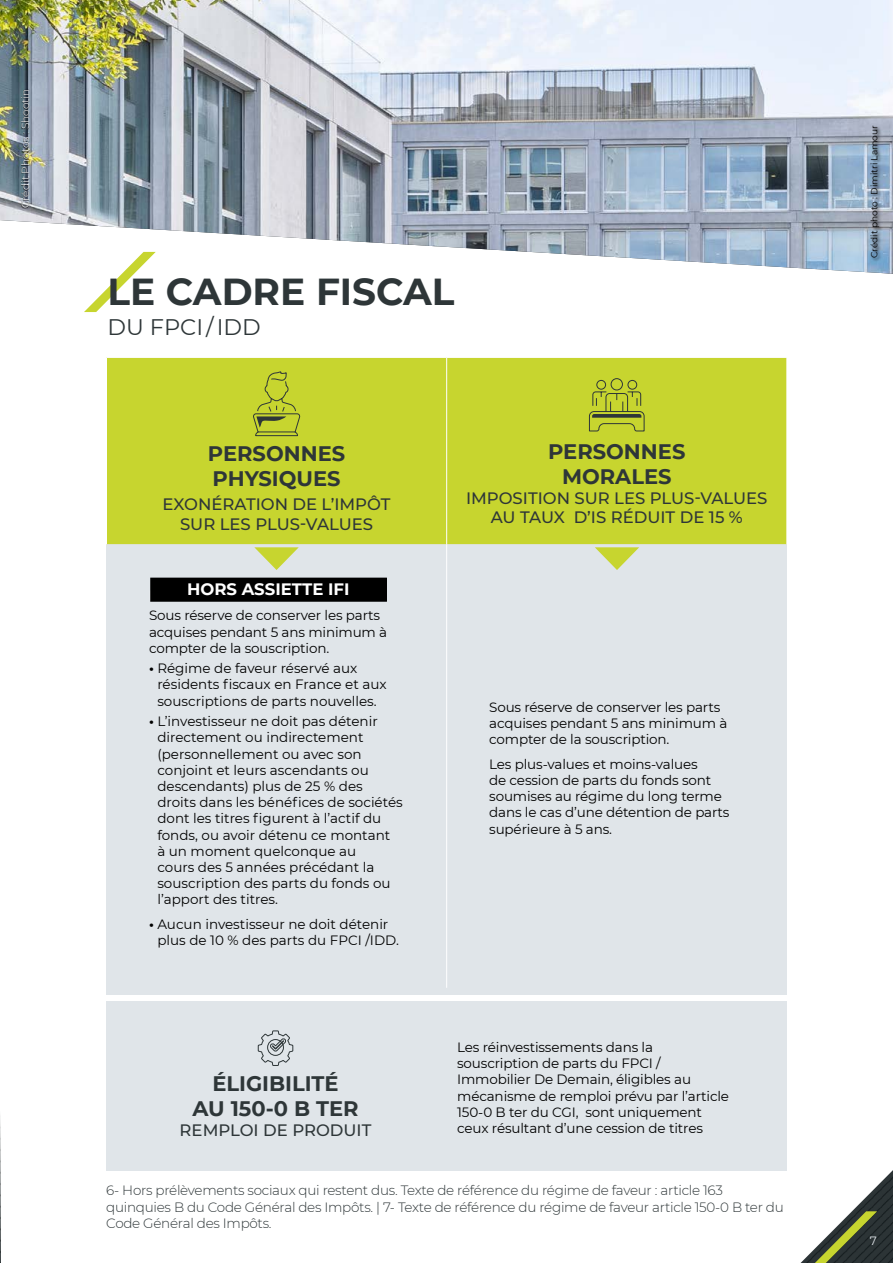
<style>
.page{position:relative;width:893px;height:1263px;background:#fff}
.page>*{position:absolute;margin:0;border:0;box-sizing:border-box;transform-origin:0 0}
.t1{font:700 37.5px "Montserrat";color:#2e3638}
.t2{font:22.5px "Montserrat";color:#2e3638}
.t3{font:700 21px/25.2px "Montserrat";color:#2e3638;text-align:center}
.t4{font:500 16.5px/19.8px "Montserrat";color:#2e3638;text-align:center}
.t5{font:700 16.5px "Montserrat";color:#fff}
.t6{font:13.5px/16.2px "Montserrat";letter-spacing:-.01em;color:#000}
.t7{font:300 13.5px/16.2px "Montserrat";letter-spacing:-.02em;color:#2e3638}
.t8{font:700 13.5px "Montserrat";letter-spacing:-.01em;color:#fff}
.t9{font:12px "Montserrat";color:#e0e5e9}
.t10{font:300 10.5px "Montserrat";color:#fff}
.t11{font:9px "Montserrat";color:#000}
.s1{font-weight:700}
</style>
<div class="page">
<svg style="left:0;top:1116px;width:1px;height:147px"></svg>
<img style="left:0;top:0;width:893px;height:274px">
<div style="left:107px;top:358px;width:679px;height:186px;background:#c7d52f"></div>
<div style="left:106px;top:544px;width:681px;height:444px;background:#e0e5e9"></div>
<hr style="left:446px;top:358px;width:1px;height:186px;background:#fff">
<hr style="left:446px;top:544px;width:1px;height:444px;background:#fff">
<svg style="left:253px;top:370px;width:48px;height:66px;background:#b1be30"></svg>
<svg style="left:589px;top:378px;width:56px;height:54px;background:#a9b630"></svg>
<svg style="left:254px;top:547px;width:45px;height:23px"></svg>
<svg style="left:595px;top:547px;width:44px;height:23px"></svg>
<div style="left:21px;top:89px;width:9px;height:119px;background:#000;opacity:.75"></div>
<svg style="left:83px;top:252px;width:73px;height:60px"></svg>
<div style="left:106px;top:1001px;width:681px;height:170px;background:#e0e5e9"></div>
<svg style="left:258px;top:1030px;width:35px;height:36px"></svg>
<div style="left:151px;top:578px;width:235px;height:23px;background:#000"></div>
<div style="left:150px;top:578px;width:237px;height:24px;border:2px solid #000"></div>
<div style="left:870px;top:125px;width:14px;height:137px;background:#000;opacity:.75"></div>
<img style="left:852px;top:1170px;width:41px;height:93px">
<svg style="left:800px;top:1211px;width:78px;height:52px"></svg>
<p class="t10" style="left:18px;top:208px;width:121px;rotate:-90deg">Crédit Photos : Shootin</p>
<h1 class="t1" style="left:108px;top:265px;width:348px">LE CADRE FISCAL</h1>
<h2 class="t2" style="left:108px;top:311px;width:155px">DU FPCI / IDD</h2>
<h3 class="t3" style="left:208px;top:440px;width:139px;text-align:left">PERSONNES<br>PHYSIQUES</h3>
<p class="t4" style="left:163px;top:494px;width:229px">EXONÉRATION DE L’IMPÔT<br>SUR LES PLUS-VALUES</p>
<p class="t5" style="left:187px;top:578px;width:164px">HORS ASSIETTE IFI</p>
<p class="t8" style="left:149px;top:585px;width:132px">HORS ASSIETTE IFI</p>
<p class="t6" style="left:149px;top:607px;width:240px">Sous réserve de conserver les parts acquises pendant 5 ans minimum à compter de la souscription.</p>
<p class="t6" style="left:157px;top:660px;width:231px;text-indent:-8px"><span class="s1">•</span> Régime de faveur réservé aux résidents fiscaux en France et aux souscriptions de parts nouvelles.</p>
<p class="t6" style="left:157px;top:713px;width:247px;text-indent:-8px"><span class="s1">•</span> L’investisseur ne doit pas détenir directement ou indirectement (personnellement ou avec son conjoint et leurs ascendants ou descendants) plus de 25 % des droits dans les bénéfices de sociétés dont les titres figurent à l’actif du fonds, ou avoir détenu ce montant<br>à un moment quelconque au<br>cours des 5 années précédant la souscription des parts du fonds ou l’apport des titres.</p>
<p class="t6" style="left:157px;top:916px;width:243px;text-indent:-8px"><span class="s1">•</span> Aucun investisseur ne doit détenir plus de 10 % des parts du FPCI /IDD.</p>
<h3 class="t3" style="left:548px;top:437px;width:139px">PERSONNES<br>MORALES</h3>
<p class="t4" style="left:466px;top:487px;width:303px">IMPOSITION SUR LES PLUS-VALUES<br>AU TAUX D’IS RÉDUIT DE 15 %</p>
<p class="t6" style="left:489px;top:698px;width:240px">Sous réserve de conserver les parts acquises pendant 5 ans minimum à compter de la souscription.</p>
<p class="t6" style="left:489px;top:755px;width:242px">Les plus-values et moins-values<br>de cession de parts du fonds sont soumises au régime du long terme dans le cas d’une détention de parts supérieure à 5 ans.</p>
<h3 class="t3" style="left:192px;top:1070px;width:168px">ÉLIGIBILITÉ<br>AU 150-0 B TER</h3>
<p class="t4" style="left:180px;top:1119px;width:193px">REMPLOI DE PRODUIT</p>
<p class="t6" style="left:457px;top:1038px;width:273px">Les réinvestissements dans la souscription de parts du FPCI / Immobilier De Demain, éligibles au mécanisme de remploi prévu par l’article 150-0 B ter du CGI, sont uniquement ceux résultant d’une cession de titres</p>
<p class="t7" style="left:106px;top:1182px;width:679px">6- Hors prélèvements sociaux qui restent dus. Texte de référence du régime de faveur : article 163 quinquies B du Code Général des Impôts. | 7- Texte de référence du régime de faveur article 150-0 B ter du<br>Code Général des Impôts.</p>
<p class="t11" style="left:868px;top:258px;width:134px;rotate:-90deg">Crédit photo : Dimitri Lamour</p>
<p class="t9" style="left:870px;top:1233px;width:9px">7</p>
</div>
